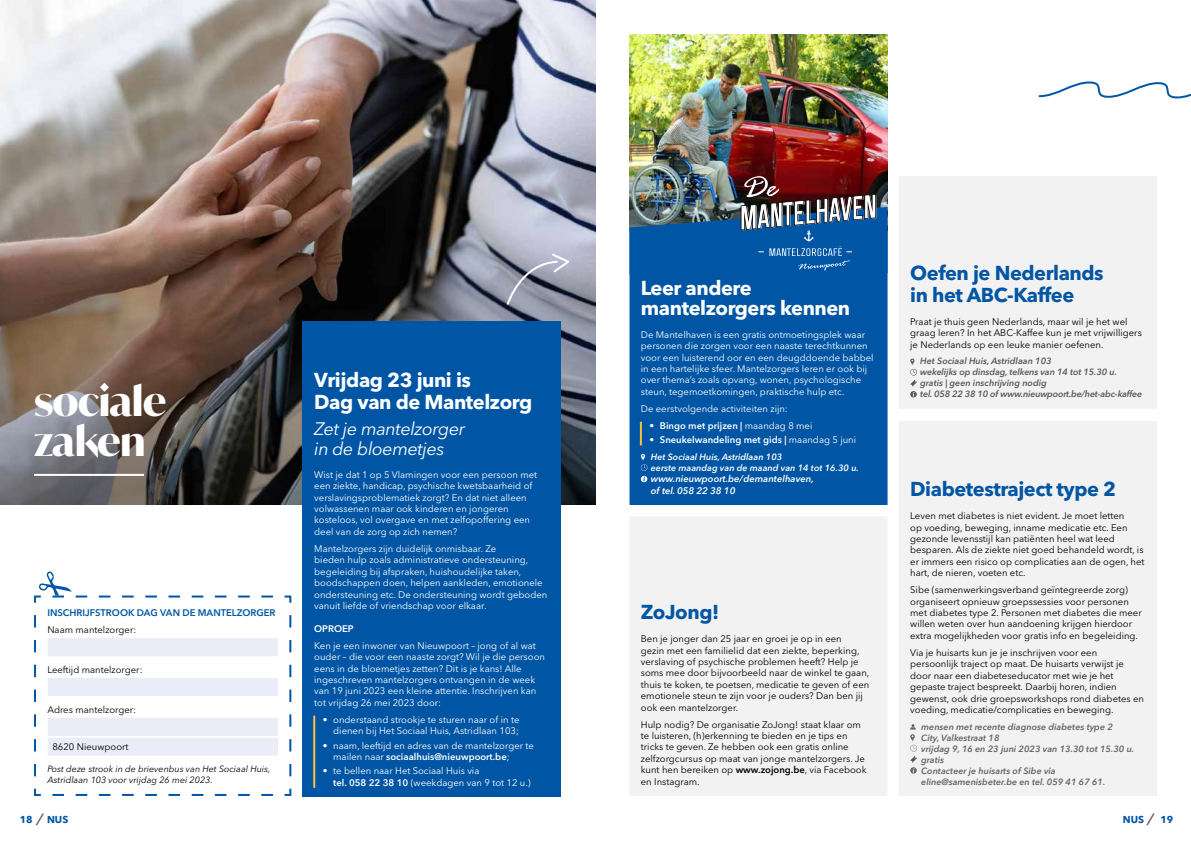
<style>
.page{position:relative;width:1191px;height:842px;background:#fff}
.page>*{position:absolute;margin:0;border:0;box-sizing:border-box;transform-origin:0 0}
.t1{font:700 40px/40px "Ivy Mode";letter-spacing:-.02em;color:#fff}
.t2{font:700 20px/22px "Avenir Next LT Pro";letter-spacing:-.02em;color:#fff}
.t3{font:700 20px/22px "Avenir Next LT Pro";letter-spacing:-.02em;color:#0056a4}
.t4{font:italic 18px/20px "Avenir Next LT Pro";letter-spacing:-.02em;color:#fff}
.t5{font:700 10px "Avenir Next LT Pro";color:#0056a4}
.t6{font:9.5px/11.4px "Avenir Next LT Pro";color:#000}
.t7{font:9.5px/11.4px "Avenir Next LT Pro";color:#fff}
.t8{font:600 9.5px "Avenir Next LT Pro";color:#fff}
.t9{font:italic 600 9.5px/11.4px "Avenir Next LT Pro";color:#fff}
.t10{font:600 9.5px "Avenir Next LT Pro";color:#0056a4}
.t11{font:italic 600 9px/11px "Avenir Next LT Pro";color:#646363}
.t12{font:italic 600 9px/11px "Avenir Next LT Pro";letter-spacing:-.01em;color:#575756}
.t13{font:italic 9px/10.8px "Avenir Next LT Pro";color:#000}
.t14{font:italic 600 9px/11px "Avenir Next LT Pro";color:#fff}
.s1{font-weight:600}
.s2{font-weight:400}
.s3{font-weight:400;font-size:16px;color:#575756}
</style>
<div class="page">
<img style="left:0;top:0;width:595px;height:505px">
<hr style="left:34px;top:474px;width:110px;height:2px;background:#fff">
<div style="left:303px;top:321px;width:258px;height:476px;background:#0056a4"></div>
<hr style="left:313px;top:716px;width:2px;height:72px;background:#fcc23d">
<svg style="left:34px;top:595px;width:258px;height:201px"></svg>
<div style="left:630px;top:517px;width:257px;height:279px;background:#f2f2f2"></div>
<div style="left:899px;top:421px;width:258px;height:375px;background:#f2f2f2"></div>
<svg style="left:910px;top:724px;width:7px;height:50px"></svg>
<svg style="left:1038px;top:81px;width:153px;height:18px"></svg>
<svg style="left:39px;top:571px;width:234px;height:26px"></svg>
<img style="left:629px;top:34px;width:258px;height:142px">
<div style="left:629px;top:274px;width:258px;height:231px;background:#0056a4"></div>
<hr style="left:640px;top:422px;width:2px;height:23px;background:#fcc23d">
<svg style="left:641px;top:454px;width:6px;height:28px"></svg>
<img style="left:629px;top:176px;width:258px;height:98px">
<div style="left:899px;top:176px;width:258px;height:233px;background:#f2f2f2"></div>
<svg style="left:910px;top:359px;width:7px;height:38px"></svg>
<svg style="left:506px;top:252px;width:66px;height:54px;background:#9497a6"></svg>
<h1 class="t1" style="left:34px;top:381px;width:134px">sociale zaken</h1>
<h2 class="t2" style="left:314px;top:369px;width:219px">Vrijdag 23 juni is<br>Dag van de Mantelzorg</h2>
<h3 class="t4" style="left:314px;top:419px;width:152px">Zet je mantelzorger in de bloemetjes</h3>
<p class="t7" style="left:314px;top:469px;width:224px">Wist je dat 1 op 5 Vlamingen voor een persoon met een ziekte, handicap, psychische kwetsbaarheid of verslavingsproblematiek zorgt? En dat niet alleen volwassenen maar ook kinderen en jongeren kosteloos, vol overgave en met zelfopoffering een deel van de zorg op zich nemen?</p>
<p class="t7" style="left:314px;top:543px;width:235px">Mantelzorgers zijn duidelijk onmisbaar. Ze<br>bieden hulp zoals administratieve ondersteuning, begeleiding bij afspraken, huishoudelijke taken, boodschappen doen, helpen aankleden, emotionele ondersteuning etc. De ondersteuning wordt geboden vanuit liefde of vriendschap voor elkaar.</p>
<p class="t8" style="left:314px;top:623px;width:41px">OPROEP</p>
<p class="t7" style="left:314px;top:640px;width:232px">Ken je een inwoner van Nieuwpoort – jong of al wat ouder – die voor een naaste zorgt? Wil je die persoon eens in de bloemetjes zetten? Dit is je kans! Alle ingeschreven mantelzorgers ontvangen in de week van 19 juni 2023 een kleine attentie. Inschrijven kan tot vrijdag 26 mei 2023 door:</p>
<p class="t7" style="left:323px;top:714px;width:198px;text-align:right">• onderstaand strookje te sturen naar of in te dienen bij Het Sociaal Huis, Astridlaan 103;</p>
<p class="t7" style="left:333px;top:739px;width:202px;text-indent:-10px">• naam, leeftijd en adres van de mantelzorger te mailen naar <span class="s1">sociaalhuis@nieuwpoort.be</span>;</p>
<p class="t7" style="left:333px;top:765px;width:199px;text-indent:-10px">• te bellen naar Het Sociaal Huis via<br><span class="s1">tel. 058 22 38 10</span> (weekdagen van 9 tot 12 u.)</p>
<p class="t10" style="left:47px;top:607px;width:230px">INSCHRIJFSTROOK DAG VAN DE MANTELZORGER</p>
<p class="t6" style="left:47px;top:624px;width:90px">Naam mantelzorger:</p>
<p class="t6" style="left:47px;top:664px;width:97px">Leeftijd mantelzorger:</p>
<p class="t6" style="left:47px;top:704px;width:90px">Adres mantelzorger:</p>
<p class="t6" style="left:52px;top:741px;width:78px">8620 Nieuwpoort</p>
<p class="t13" style="left:47px;top:763px;width:225px">Post deze strook in de brievenbus van Het Sociaal Huis,<br>Astridlaan 103 voor vrijdag 26 mei 2023.</p>
<h2 class="t2" style="left:641px;top:278px;width:211px;line-height:20px">Leer andere mantelzorgers kennen</h2>
<p class="t7" style="left:641px;top:329px;width:234px">De Mantelhaven is een gratis ontmoetingsplek waar personen die zorgen voor een naaste terechtkunnen voor een luisterend oor en een deugddoende babbel in een hartelijke sfeer. Mantelzorgers leren er ook bij over thema’s zoals opvang, wonen, psychologische steun, tegemoetkomingen, praktische hulp etc.</p>
<p class="t7" style="left:641px;top:403px;width:148px">De eerstvolgende activiteiten zijn:</p>
<p class="t8" style="left:649px;top:420px;width:165px">• Bingo met prijzen | <span class="s2">maandag 8 mei</span></p>
<p class="t8" style="left:649px;top:434px;width:208px">• Sneukelwandeling met gids | <span class="s2">maandag 5 juni</span></p>
<p class="t14" style="left:651px;top:451px;width:210px">Het Sociaal Huis, Astridlaan 103<br>eerste maandag van de maand van 14 tot 16.30 u.</p>
<p class="t9" style="left:651px;top:473px;width:164px">www.nieuwpoort.be/demantelhaven, of tel. 058 22 38 10</p>
<h2 class="t3" style="left:641px;top:601px;width:80px">ZoJong!</h2>
<p class="t6" style="left:641px;top:633px;width:230px">Ben je jonger dan 25 jaar en groei je op in een<br>gezin met een familielid dat een ziekte, beperking, verslaving of psychische problemen heeft? Help je soms mee door bijvoorbeeld naar de winkel te gaan, thuis te koken, te poetsen, medicatie te geven of een emotionele steun te zijn voor je ouders? Dan ben jij ook een mantelzorger.</p>
<p class="t6" style="left:641px;top:719px;width:227px">Hulp nodig? De organisatie ZoJong! staat klaar om te luisteren, (h)erkenning te bieden en je tips en tricks te geven. Ze hebben ook een gratis online zelfzorgcursus op maat van jonge mantelzorgers. Je kunt hen bereiken op <span class="s1">www.zojong.be</span>, via Facebook en Instagram.</p>
<h2 class="t3" style="left:910px;top:262px;width:195px">Oefen je Nederlands in het ABC-Kaffee</h2>
<p class="t6" style="left:910px;top:316px;width:233px">Praat je thuis geen Nederlands, maar wil je het wel graag leren? In het ABC-Kaffee kun je met vrijwilligers je Nederlands op een leuke manier oefenen.</p>
<p class="t12" style="left:920px;top:356px;width:223px">Het Sociaal Huis, Astridlaan 103<br>wekelijks op dinsdag, telkens van 14 tot 15.30 u. gratis | geen inschrijving nodig<br>tel. 058 22 38 10 of www.nieuwpoort.be/het-abc-kaffee</p>
<h2 class="t3" style="left:910px;top:478px;width:207px">Diabetestraject type 2</h2>
<p class="t6" style="left:910px;top:510px;width:236px">Leven met diabetes is niet evident. Je moet letten<br>op voeding, beweging, inname medicatie etc. Een gezonde levensstijl kan patiënten heel wat leed besparen. Als de ziekte niet goed behandeld wordt, is er immers een risico op complicaties aan de ogen, het hart, de nieren, voeten etc.</p>
<p class="t6" style="left:910px;top:584px;width:233px">Sibe (samenwerkingsverband geïntegreerde zorg) organiseert opnieuw groepssessies voor personen met diabetes type 2. Personen met diabetes die meer willen weten over hun aandoening krijgen hierdoor extra mogelijkheden voor gratis info en begeleiding.</p>
<p class="t6" style="left:910px;top:647px;width:235px">Via je huisarts kun je je inschrijven voor een persoonlijk traject op maat. De huisarts verwijst je door naar een diabeteseducator met wie je het gepaste traject bespreekt. Daarbij horen, indien gewenst, ook drie groepsworkshops rond diabetes en voeding, medicatie/complicaties en beweging.</p>
<p class="t11" style="left:921px;top:721px;width:214px">mensen met recente diagnose diabetes type 2<br>City, Valkestraat 18<br>vrijdag 9, 16 en 23 juni 2023 van 13.30 tot 15.30 u. gratis<br>Contacteer je huisarts of Sibe via eline@samenisbeter.be en tel. 059 41 67 61.</p>
<p class="t5" style="left:20px;top:813px;width:50px">18 <span class="s3">/</span> NUS</p>
<p class="t5" style="left:1122px;top:813px;width:52px">NUS <span class="s3">/</span> 19</p>
</div>
